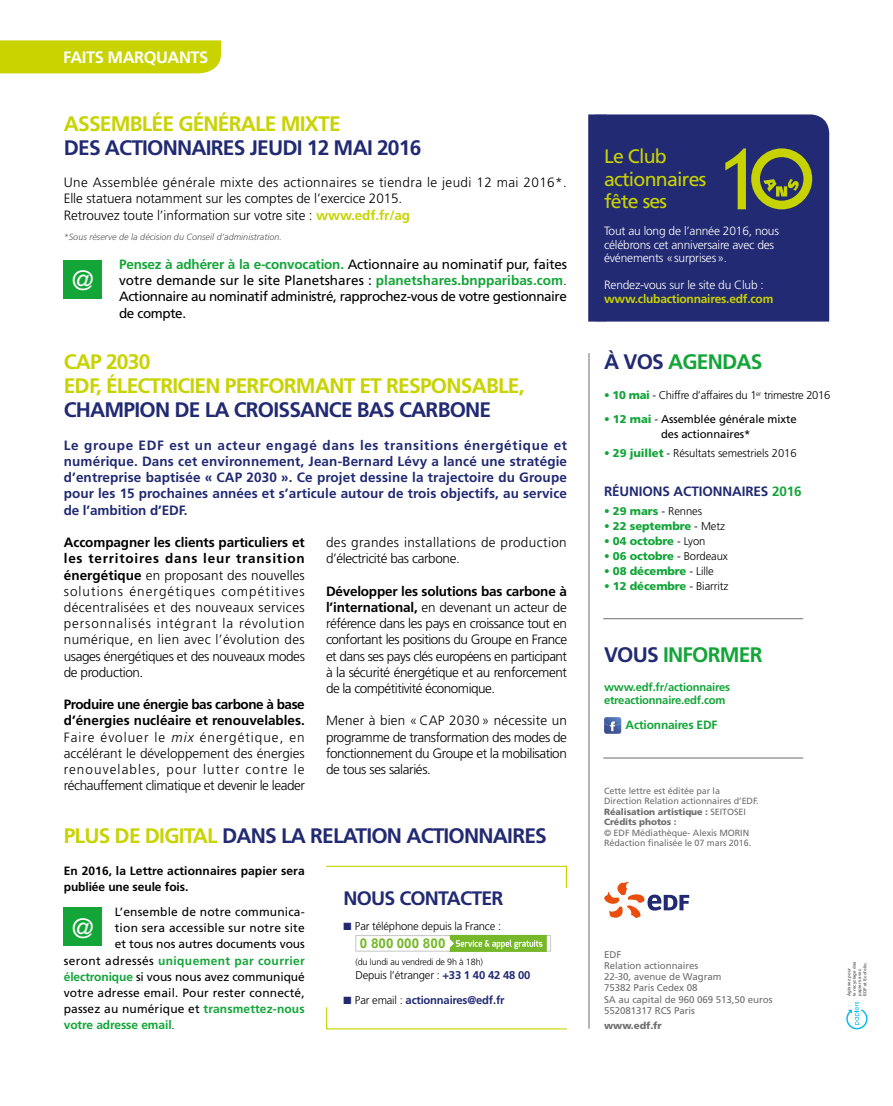
<style>
.page{position:relative;width:893px;height:1106px;background:#fff}
.page>*{position:absolute;margin:0;border:0;box-sizing:border-box;transform-origin:0 0}
.t1{font:300 27.9px "Frutiger";color:#fff}
.t2{font:700 21px "Frutiger";letter-spacing:-.04em;color:#212a72}
.t3{font:700 21px/24px "Frutiger";letter-spacing:-.04em;color:#c8d300}
.t4{font:700 21px "Frutiger";letter-spacing:-.04em;color:#13a538}
.t5{font:19.5px/22.5px "Frutiger";letter-spacing:-.04em;color:#c8d300}
.t6{font:700 19.5px "Frutiger";letter-spacing:-.04em;color:#212a72}
.t7{font:700 16.5px "Frutiger";letter-spacing:-.03em;color:#fff}
.t8{font:300 13.5px/16.2px "Frutiger";letter-spacing:-.025em;color:#000;text-align:justify}
.t9{font:700 13.5px/16.2px "Frutiger";letter-spacing:-.01em;color:#212a72;text-align:justify}
.t10{font:13.5px/16.2px "Frutiger";letter-spacing:-.03em;color:#000;text-align:justify}
.t11{font:300 13.5px/16.2px "Frutiger";letter-spacing:.03em;color:#000}
.t12{font:700 13.5px "Arial";color:#76b82a}
.t13{font:12px "Frutiger";letter-spacing:.015em;color:#000}
.t14{font:300 12px/13.5px "Frutiger";letter-spacing:-.02em;color:#fff}
.t15{font:12px "Frutiger";letter-spacing:-.01em;color:#000}
.t16{font:700 12px/16.2px "Frutiger";letter-spacing:.01em;color:#000}
.t17{font:700 12px "Frutiger";letter-spacing:.03em;color:#13a538}
.t18{font:700 12px "Frutiger";letter-spacing:-.01em;color:#13a538}
.t19{font:700 12px "Frutiger";letter-spacing:-.02em;color:#c8d300}
.t20{font:300 11.25px "Frutiger";letter-spacing:-.02em;color:#000}
.t21{font:900 11.25px "Frutiger";letter-spacing:-.01em;color:#13a538}
.t22{font:700 11.25px/13.5px "Frutiger";letter-spacing:-.02em;color:#13a538}
.t23{font:11.25px/15px "Frutiger";letter-spacing:-.01em;color:#000}
.t24{font:700 11.25px "Frutiger";letter-spacing:-.02em;color:#212a72}
.t25{font:9.75px/11.2px "Frutiger";letter-spacing:-.01em;color:#706f6f}
.t26{font:900 9.75px "Frutiger";letter-spacing:-.01em;color:#706f6f}
.t27{font:9px/10.5px "Frutiger";letter-spacing:-.01em;color:#706f6f}
.t28{font:italic 300 9px "Frutiger";color:#575756}
.t29{font:300 9px "Frutiger";letter-spacing:-.02em;color:#000}
.t30{font:700 4.35px/5.2px "Arial";letter-spacing:.025em;color:#706f6f}
.s1{font-weight:700;color:#c8d300}
.s2{font-weight:700;color:#13a538}
.s3{font-weight:300}
.s4{font-weight:700}
.s5{font-style:italic}
.s6{color:#c8d300}
.s7{font-weight:400;color:#000}
.s8{font-weight:300;color:#000}
.s9{color:#212a72}
.s10{font-weight:700;color:#212a72}
.s11{font-weight:900;color:#13a538}
.s12{color:#13a538}
.s13{font-weight:900}
</style>
<div class="page">
<svg style="left:846px;top:1001px;width:21px;height:28px"></svg>
<svg style="left:604px;top:881px;width:85px;height:37px"></svg>
<div style="left:0;top:40px;width:221px;height:33px;background:#c8d300"></div>
<hr style="left:589px;top:353px;width:1px;height:675px;background:#706f6f">
<div style="left:588px;top:114px;width:241px;height:207px;background:#212a72"></div>
<img style="left:604px;top:717px;width:17px;height:4px">
<svg style="left:604px;top:721px;width:17px;height:13px"></svg>
<hr style="left:603px;top:618px;width:200px;height:1px;background:#706f6f">
<hr style="left:603px;top:757px;width:200px;height:1px;background:#706f6f">
<svg style="left:355px;top:934px;width:196px;height:17px"></svg>
<svg style="left:326px;top:865px;width:241px;height:23px"></svg>
<svg style="left:326px;top:1007px;width:241px;height:23px"></svg>
<div style="left:64px;top:260px;width:38px;height:38px;background:#13a538"></div>
<div style="left:64px;top:907px;width:38px;height:39px;background:#13a538"></div>
<svg style="left:725px;top:148px;width:87px;height:61px;background:#677141"></svg>
<p class="t7" style="left:63px;top:48px;width:147px">FAITS MARQUANTS</p>
<h2 class="t3" style="left:64px;top:111px;width:278px">ASSEMBLÉE GÉNÉRALE MIXTE</h2>
<h2 class="t2" style="left:64px;top:135px;width:359px">DES ACTIONNAIRES JEUDI 12 MAI 2016</h2>
<p class="t8" style="left:64px;top:174px;width:505px;text-align:left">Une Assemblée générale mixte des actionnaires se tiendra le jeudi 12 mai 2016*.<br>Elle statuera notamment sur les comptes de l’exercice 2015.<br>Retrouvez toute l’information sur votre site : <span class="s1">www.edf.fr/ag</span></p>
<p class="t28" style="left:64px;top:232px;width:220px">*Sous réserve de la décision du Conseil d’administration.</p>
<p class="t10" style="left:119px;top:256px;width:449px"><span class="s2">Pensez à adhérer à la e-convocation.</span> Actionnaire au nominatif pur, faites votre demande sur le site Planetshares : <span class="s2">planetshares.bnpparibas.com</span><span class="s3">.<br></span>Actionnaire au nominatif administré, rapprochez-vous de votre gestionnaire de compte.</p>
<h1 class="t1" style="left:72px;top:264px;width:24px">@</h1>
<h2 class="t3" style="left:64px;top:350px;width:462px">CAP 2030<br>EDF, ÉLECTRICIEN PERFORMANT ET RESPONSABLE,</h2>
<h2 class="t2" style="left:64px;top:398px;width:429px">CHAMPION DE LA CROISSANCE BAS CARBONE</h2>
<p class="t9" style="left:64px;top:437px;width:505px">Le groupe EDF est un acteur engagé dans les transitions énergétique et numérique. Dans cet environnement, Jean-Bernard Lévy a lancé une stratégie d’entreprise baptisée « CAP 2030 ». Ce projet dessine la trajectoire du Groupe pour les 15 prochaines années et s’articule autour de trois objectifs, au service de l’ambition d’EDF.</p>
<p class="t8" style="left:64px;top:534px;width:243px"><span class="s4">Accompagner les clients particuliers et les territoires dans leur transition énergétique</span> en proposant des nouvelles solutions énergétiques compétitives décentralisées et des nouveaux services personnalisés intégrant la révolution numérique, en lien avec l’évolution des usages énergétiques et des nouveaux modes de production.</p>
<p class="t8" style="left:64px;top:696px;width:243px"><span class="s4">Produire une énergie bas carbone à base d’énergies nucléaire et renouvelables.<br></span>Faire évoluer le <span class="s5">mix</span> énergétique, en accélérant le développement des énergies renouvelables, pour lutter contre le réchauffement climatique et devenir le leader</p>
<p class="t11" style="left:326px;top:534px;width:242px">des grandes installations de production d’électricité bas carbone.</p>
<p class="t8" style="left:326px;top:583px;width:243px"><span class="s4">Développer les solutions bas carbone à l’international,</span> en devenant un acteur de référence dans les pays en croissance tout en confortant les positions du Groupe en France et dans ses pays clés européens en participant à la sécurité énergétique et au renforcement de la compétitivité économique.</p>
<p class="t8" style="left:326px;top:712px;width:242px">Mener à bien «CAP 2030 » nécessite un programme de transformation des modes de fonctionnement du Groupe et la mobilisation de tous ses salariés.</p>
<h2 class="t2" style="left:64px;top:823px;width:485px"><span class="s6">PLUS DE DIGITAL</span> DANS LA RELATION ACTIONNAIRES</h2>
<p class="t16" style="left:64px;top:862px;width:242px">En 2016, la Lettre actionnaires papier sera publiée une seule fois.</p>
<p class="t13" style="left:115px;top:904px;width:191px">L’ensemble de notre communica-</p>
<p class="t13" style="left:115px;top:921px;width:191px">tion sera accessible sur notre site</p>
<p class="t15" style="left:115px;top:937px;width:192px">et tous nos autres documents vous</p>
<p class="t17" style="left:64px;top:953px;width:243px"><span class="s7">seront adressés</span> uniquement par courrier</p>
<p class="t15" style="left:64px;top:969px;width:242px"><span class="s2">électronique</span> si vous nous avez communiqué</p>
<p class="t13" style="left:64px;top:985px;width:242px">votre adresse email. Pour rester connecté,</p>
<p class="t13" style="left:64px;top:1002px;width:242px">passez au numérique et <span class="s2">transmettez-nous</span></p>
<p class="t18" style="left:64px;top:1018px;width:113px">votre adresse email<span class="s8">.</span></p>
<h1 class="t1" style="left:72px;top:912px;width:24px">@</h1>
<h3 class="t6" style="left:343px;top:887px;width:161px">NOUS CONTACTER</h3>
<p class="t20" style="left:343px;top:919px;width:159px"><span class="s9">■</span> Par téléphone depuis la France :</p>
<p class="t12" style="left:360px;top:934px;width:87px">0 800 000 800</p>
<p class="t29" style="left:355px;top:957px;width:129px">(du lundi au vendredi de 9h à 18h)</p>
<p class="t20" style="left:355px;top:968px;width:176px">Depuis l’étranger : <span class="s10">+33 1 40 42 48 00</span></p>
<p class="t24" style="left:343px;top:993px;width:163px">■ <span class="s8">Par email :</span> actionnaires@edf.fr</p>
<h3 class="t5" style="left:604px;top:145px;width:104px">Le Club actionnaires fête ses</h3>
<p class="t14" style="left:604px;top:224px;width:176px">Tout au long de l’année 2016, nous célébrons cet anniversaire avec des événements «surprises».</p>
<p class="t14" style="left:604px;top:278px;width:161px">Rendez-vous sur le site du Club :</p>
<p class="t19" style="left:604px;top:292px;width:171px">www.clubactionnaires.edf.com</p>
<h2 class="t4" style="left:604px;top:350px;width:160px"><span class="s9">À VOS</span> AGENDAS</h2>
<p class="t20" style="left:604px;top:389px;width:228px"><span class="s11">• 10 mai</span> - Chiffre d’affaires du 1<sup>er</sup> trimestre 2016</p>
<p class="t23" style="left:661px;top:411px;width:137px;text-indent:-57px"><span class="s11">• 12 mai</span> <span class="s3">-</span> Assemblée générale mixte des actionnaires*</p>
<p class="t20" style="left:604px;top:447px;width:194px"><span class="s11">• 29 juillet</span> - Résultats semestriels 2016</p>
<p class="t9" style="left:604px;top:483px;width:199px">RÉUNIONS ACTIONNAIRES <span class="s12">2016</span></p>
<p class="t21" style="left:604px;top:504px;width:100px">• 29 mars <span class="s8">- Rennes</span></p>
<p class="t21" style="left:604px;top:519px;width:122px">• 22 septembre <span class="s8">- Metz</span></p>
<p class="t21" style="left:604px;top:534px;width:103px">• 04 octobre <span class="s8">- Lyon</span></p>
<p class="t21" style="left:604px;top:549px;width:125px">• 06 octobre <span class="s8">- Bordeaux</span></p>
<p class="t21" style="left:604px;top:564px;width:111px">• 08 décembre <span class="s8">- Lille</span></p>
<p class="t21" style="left:604px;top:579px;width:126px">• 12 décembre <span class="s8">- Biarritz</span></p>
<h2 class="t4" style="left:604px;top:642px;width:160px"><span class="s9">VOUS</span> INFORMER</h2>
<p class="t22" style="left:604px;top:680px;width:127px">www.edf.fr/actionnaires etreactionnaire.edf.com</p>
<p class="t18" style="left:626px;top:718px;width:93px">Actionnaires EDF</p>
<p class="t27" style="left:604px;top:785px;width:156px">Cette lettre est éditée par la<br>Direction Relation actionnaires d’EDF.<br><span class="s13">Réalisation artistique :</span> SEITOSEI<br><span class="s13">Crédits photos :</span></p>
<p class="t27" style="left:604px;top:827px;width:149px">© EDF Médiathèque- Alexis MORIN<br>Rédaction finalisée le 07 mars 2016.</p>
<p class="t25" style="left:604px;top:948px;width:170px">EDF<br>Relation actionnaires<br>22-30, avenue de Wagram<br>75382 Paris Cedex 08<br>SA au capital de 960 069 513,50 euros<br>552081317 RCS Paris</p>
<p class="t26" style="left:604px;top:1020px;width:59px">www.edf.fr</p>
<p class="t30" style="left:847px;top:996px;width:36px;rotate:-90deg">Agissez pour<br>le recyclage des papiers avec<br>EDF et Ecofolio.</p>
</div>
